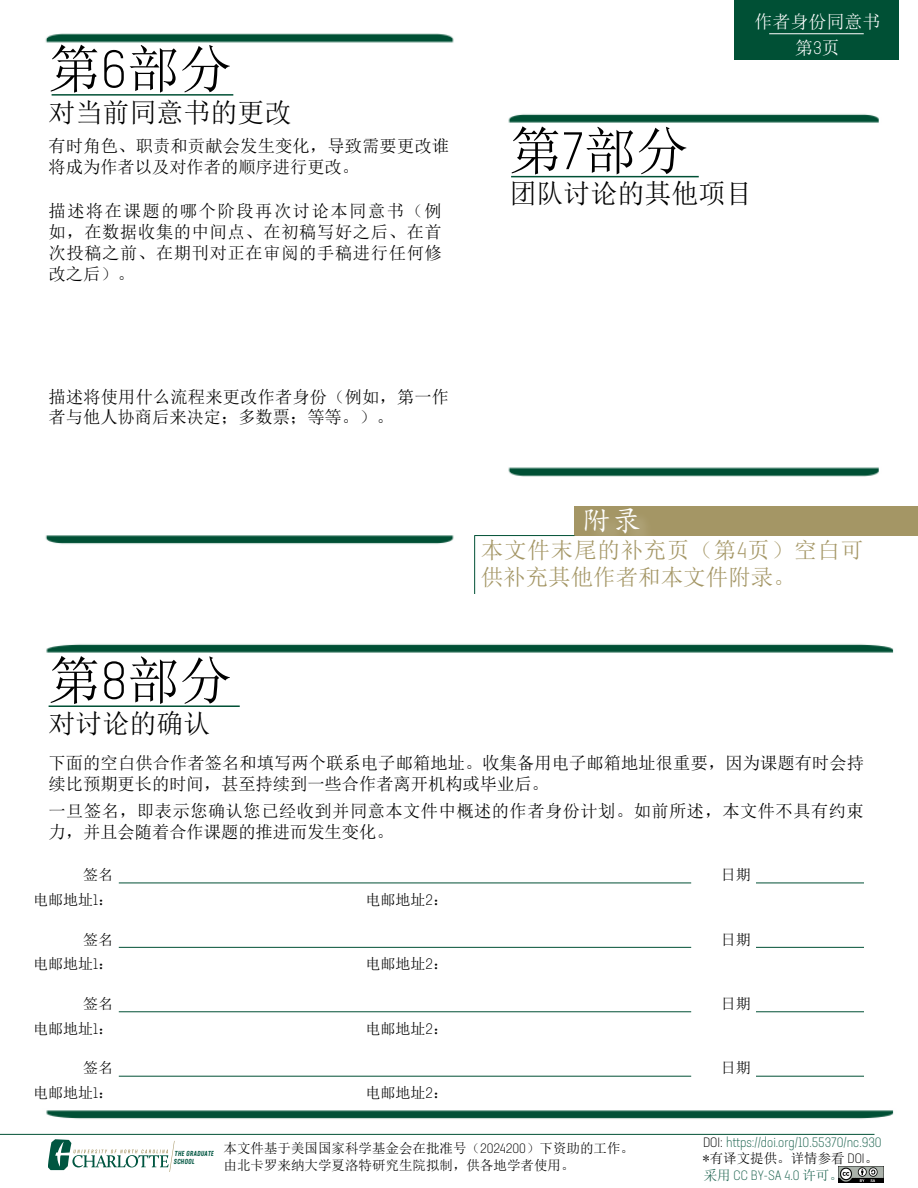
<style>
.page{position:relative;width:918px;height:1188px;background:#fff}
.page>*{position:absolute;margin:0;border:0;box-sizing:border-box;transform-origin:0 0}
.t1{font:52.5px "Sim Sun";color:#000}
.t2{font:30px "Kai Ti";color:#fff}
.t3{font:27px "Sim Sun";color:#000}
.t4{font:22.5px/27px "Sim Sun";color:#a49665}
.t5{font:18px "Sim Sun";color:#fff}
.t6{font:17.25px/20.7px "Sim Sun";letter-spacing:.01em;color:#000}
.t7{font:17.25px/20.7px "Sim Sun";letter-spacing:.03em;color:#000}
.t8{font:15px/24.9px "Sim Sun";color:#000;text-align:right}
.t9{font:13.5px/16.2px "Sim Sun";color:#000}
.t10{font:300 condensed 13.5px "Neusa Next Std";color:#1f6551}
.t11{font:italic 500 7.2px/7.9px "Neusa Next Std Compact";color:#005641}
.s1{font-family:"Neusa Next Std";font-weight:300;font-stretch:condensed}
.s2{color:#000}
.s3{font-family:"Sim Sun";font-weight:400;font-stretch:normal}
</style>
<div class="page">
<hr style="left:0;top:1134px;width:874px;height:1px;background:#005035">
<svg style="left:49px;top:1139px;width:126px;height:33px"></svg>
<img style="left:45px;top:535px;width:409px;height:9px">
<img style="left:45px;top:33px;width:409px;height:10px">
<hr style="left:52px;top:94px;width:181px;height:2px;background:#005035">
<div style="left:734px;top:0;width:165px;height:60px;background:#005035"></div>
<hr style="left:769px;top:33px;width:95px;height:1px;background:#fff">
<img style="left:508px;top:467px;width:371px;height:10px">
<img style="left:508px;top:114px;width:371px;height:9px">
<hr style="left:511px;top:176px;width:188px;height:1px;background:#005035">
<img style="left:46px;top:644px;width:848px;height:9px">
<div style="left:575px;top:507px;width:343px;height:29px;background:#a49665"></div>
<div style="left:587px;top:510px;width:71px;height:42px;background:#fff;opacity:.25"></div>
<hr style="left:474px;top:535px;width:1px;height:59px;background:#005035">
<hr style="left:475px;top:535px;width:99px;height:1px;background:#005035">
<hr style="left:49px;top:705px;width:191px;height:2px;background:#005035">
<img style="left:46px;top:1110px;width:848px;height:9px">
<hr style="left:756px;top:883px;width:108px;height:1px;background:#005035">
<hr style="left:119px;top:883px;width:572px;height:1px;background:#005035">
<hr style="left:756px;top:947px;width:108px;height:1px;background:#005035">
<hr style="left:119px;top:947px;width:572px;height:1px;background:#005035">
<hr style="left:756px;top:1011px;width:108px;height:1px;background:#005035">
<hr style="left:119px;top:1011px;width:572px;height:1px;background:#005035">
<hr style="left:756px;top:1076px;width:108px;height:1px;background:#005035">
<hr style="left:119px;top:1076px;width:572px;height:1px;background:#005035">
<img style="left:838px;top:1167px;width:46px;height:15px">
<p class="t5" style="left:755px;top:13px;width:127px">作者身份同意书</p>
<h1 class="t1" style="left:49px;top:42px;width:185px">第<span class="s1">6</span>部分</h1>
<p class="t5" style="left:795px;top:39px;width:46px">第<span class="s1">3</span>页</p>
<h3 class="t3" style="left:49px;top:98px;width:244px">对当前同意书的更改</h3>
<p class="t6" style="left:49px;top:136px;width:402px">有时角色、职责和贡献会发生变化，导致需要更改谁将成为作者以及对作者的顺序进行更改。</p>
<p class="t6" style="left:49px;top:201px;width:395px;text-align:justify">描述将在课题的哪个阶段再次讨论本同意书（例如，在数据收集的中间点、在初稿写好之后、在首次投稿之前、在期刊对正在审阅的手稿进行任何修改之后）。</p>
<h1 class="t1" style="left:510px;top:124px;width:181px">第<span class="s1">7</span>部分</h1>
<h3 class="t3" style="left:510px;top:180px;width:244px">团队讨论的其他项目</h3>
<p class="t6" style="left:49px;top:386px;width:402px">描述将使用什么流程来更改作者身份（例如，第一作者与他人协商后来决定；多数票；等等。）。</p>
<h1 class="t1" style="left:49px;top:654px;width:185px">第<span class="s1">8</span>部分</h1>
<h3 class="t3" style="left:49px;top:710px;width:163px">对讨论的确认</h3>
<h2 class="t2" style="left:582px;top:506px;width:61px">附录</h2>
<h3 class="t4" style="left:481px;top:537px;width:384px">本文件末尾的补充页（第<span class="s1">4</span>页）空白可供补充其他作者和本文件附录。</h3>
<p class="t6" style="left:49px;top:753px;width:817px">下面的空白供合作者签名和填写两个联系电子邮箱地址。收集备用电子邮箱地址很重要，因为课题有时会持续比预期更长的时间，甚至持续到一些合作者离开机构或毕业后。</p>
<p class="t7" style="left:49px;top:800px;width:817px">一旦签名，即表示您确认您已经收到并同意本文件中概述的作者身份计划。如前所述，本文件不具有约束力，并且会随着合作课题的推进而发生变化。</p>
<p class="t8" style="left:33px;top:862px;width:82px">签名<br>电邮地址<span class="s1">1</span>：</p>
<p class="t8" style="left:33px;top:927px;width:82px">签名<br>电邮地址<span class="s1">1</span>：</p>
<p class="t8" style="left:83px;top:991px;width:31px">签名</p>
<p class="t8" style="left:366px;top:887px;width:84px">电邮地址<span class="s1">2</span>：</p>
<p class="t8" style="left:366px;top:952px;width:84px">电邮地址<span class="s1">2</span>：</p>
<p class="t8" style="left:33px;top:1016px;width:82px">电邮地址<span class="s1">1</span>：</p>
<p class="t8" style="left:366px;top:1016px;width:84px">电邮地址<span class="s1">2</span>：</p>
<p class="t8" style="left:83px;top:1056px;width:31px">签名</p>
<p class="t8" style="left:33px;top:1081px;width:82px">电邮地址<span class="s1">1</span>：</p>
<p class="t8" style="left:366px;top:1081px;width:84px">电邮地址<span class="s1">2</span>：</p>
<p class="t8" style="left:721px;top:862px;width:31px">日期</p>
<p class="t8" style="left:721px;top:927px;width:31px">日期</p>
<p class="t8" style="left:721px;top:991px;width:31px">日期</p>
<p class="t8" style="left:721px;top:1056px;width:31px">日期</p>
<p class="t11" style="left:173px;top:1150px;width:43px">THE GRADUATE<br>SCHOOL</p>
<p class="t9" style="left:224px;top:1141px;width:412px">本文件基于美国国家科学基金会在批准号（<span class="s1">2024200</span>）下资助的工作。由北卡罗来纳大学夏洛特研究生院拟制，供各地学者使用。</p>
<p class="t10" style="left:703px;top:1134px;width:180px"><span class="s2">DOI:</span> https://doi.org/10.55370/nc.930</p>
<p class="t9" style="left:703px;top:1150px;width:177px">*有译文提供。详情参看 <span class="s1">DOI</span>。</p>
<p class="t10" style="left:704px;top:1167px;width:141px"><span class="s3">采用</span> CC BY-SA 4.0 <span class="s3">许可。</span></p>
</div>
